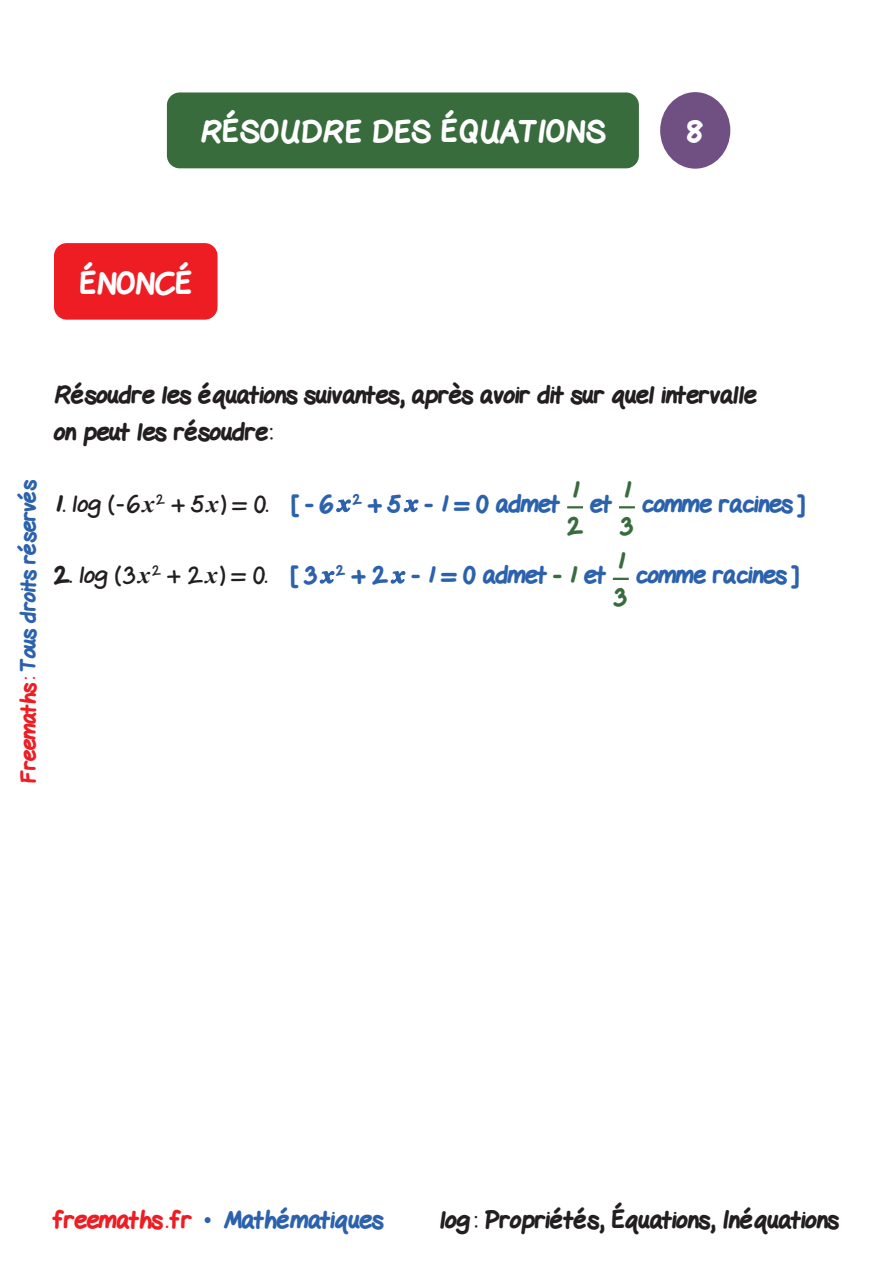
<style>
.page{position:relative;width:893px;height:1263px;background:#fff}
.page>*{position:absolute;margin:0;border:0;box-sizing:border-box;transform-origin:0 0}
.t1{font:800 30px "Gel Pen";letter-spacing:.02em;color:#fff}
.Texte-Ennonce{font:800 24px "Gel Pen";letter-spacing:-.005em;color:#2c62ad}
.Texte-Ennonce-2{font:800 24px/37.5px "Gel Pen";color:#231f20}
.t2{font:800 24px "Gel Pen";color:#386c3d}
.t3{font:800 21px "Gel Pen";letter-spacing:-.01em;color:#2c62ad}
.s1{color:#ee1d23}
.s2{color:#231f20}
.s3{font-weight:400;color:#231f20}
.s4{font-family:"Times New Roman";font-weight:700;font-style:italic;color:#231f20}
.s5{color:#386c3d}
.s6{font-family:"Times New Roman";font-weight:400}
</style>
<div class="page">
<div style="left:54px;top:243px;width:164px;height:77px;background:#ee1d23;border-radius:13px"></div>
<svg style="left:336px;top:499px;width:15px;height:14px"></svg>
<svg style="left:403px;top:499px;width:16px;height:14px"></svg>
<svg style="left:567px;top:506px;width:16px;height:2px"></svg>
<svg style="left:619px;top:506px;width:16px;height:2px"></svg>
<svg style="left:319px;top:571px;width:16px;height:13px"></svg>
<svg style="left:390px;top:571px;width:16px;height:13px"></svg>
<svg style="left:613px;top:578px;width:16px;height:2px"></svg>
<div style="left:660px;top:92px;width:70px;height:77px;background:#704f83;border-radius:50%"></div>
<div style="left:167px;top:92px;width:472px;height:76px;background:#386c3d;border-radius:13px"></div>
<p class="t1" style="left:200px;top:107px;width:406px">RÉSOUDRE DES ÉQUATIONS</p>
<p class="t1" style="left:687px;top:107px;width:18px">8</p>
<p class="t1" style="left:80px;top:259px;width:114px">ÉNONCÉ</p>
<p class="t3" style="left:11px;top:783px;width:305px;rotate:-90deg"><span class="s1">Freemaths:</span> Tous droits réservés</p>
<p class="Texte-Ennonce-2" style="left:54px;top:373px;width:704px">Résoudre les équations suivantes, après avoir dit sur quel intervalle on peut les résoudre:</p>
<p class="t2" style="left:571px;top:470px;width:10px">1</p>
<p class="t2" style="left:567px;top:506px;width:17px">2</p>
<p class="t2" style="left:623px;top:470px;width:10px">1</p>
<p class="t2" style="left:621px;top:506px;width:13px">3</p>
<p class="Texte-Ennonce" style="left:54px;top:484px;width:508px"><span class="s2">1.</span> <span class="s3">log (-6</span><span class="s4">x</span><sup>2</sup> <span class="s3">+ 5</span><span class="s4">x</span><span class="s3">) = 0.</span> [ - 6 <sup>2</sup> + 5 - 1 = 0 admet</p>
<p class="Texte-Ennonce" style="left:590px;top:484px;width:23px">et</p>
<p class="Texte-Ennonce" style="left:642px;top:484px;width:164px">comme racines ]</p>
<p class="t2" style="left:616px;top:541px;width:10px">1</p>
<p class="t2" style="left:615px;top:577px;width:13px">3</p>
<p class="Texte-Ennonce" style="left:54px;top:555px;width:553px"><span class="s2">2.</span> <span class="s3">log ( 3</span><span class="s4">x</span><sup>2</sup> <span class="s3">+ 2</span><span class="s4">x</span><span class="s3">) = 0.</span> [ 3 <sup>2</sup> + 2 - 1 = 0 admet <span class="s5">- 1</span> et</p>
<p class="Texte-Ennonce" style="left:636px;top:555px;width:164px">comme racines ]</p>
<p class="Texte-Ennonce" style="left:54px;top:1200px;width:331px"><span class="s1">freemaths . fr</span> <span class="s6">•</span> Mathématiques</p>
<p class="Texte-Ennonce-2" style="left:440px;top:1199px;width:400px">log: Propriétés, Équations, Inéquations</p>
</div>
